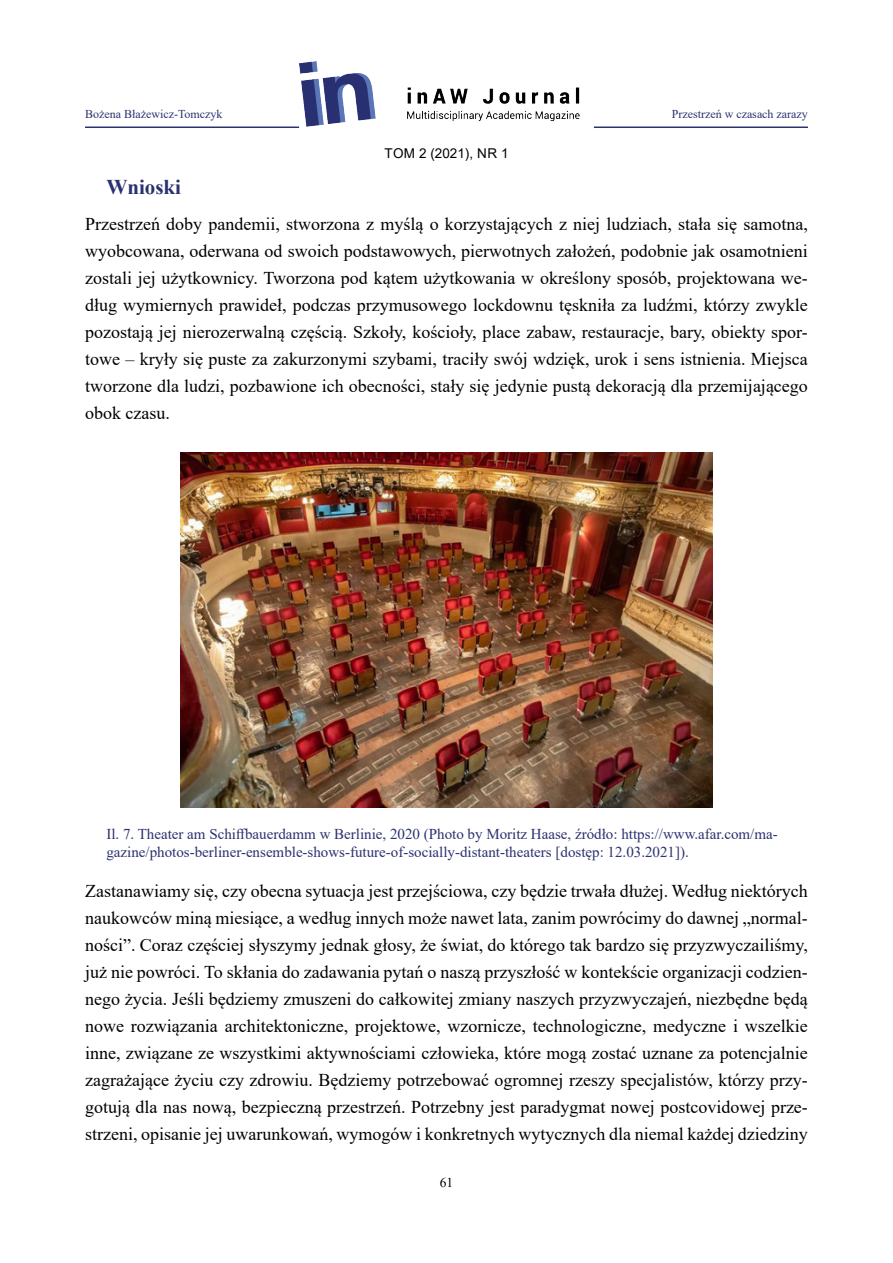
<style>
.page{position:relative;width:893px;height:1263px;background:#fff}
.page>*{position:absolute;margin:0;border:0;box-sizing:border-box;transform-origin:0 0}
.t1{font:700 21px "Times New Roman";color:#2b316f}
.t2{font:18px/27px "Times New Roman";color:#000;text-align:justify}
.t3{font:15px/18.8px "Times New Roman";color:#2b316f}
.t4{font:13.5px "Arial";letter-spacing:.01em;color:#000}
.t5{font:13.5px "Times New Roman";color:#000}
.t6{font:12px "Times New Roman";color:#2b316f}
</style>
<div class="page">
<img style="left:299px;top:61px;width:281px;height:66px">
<hr style="left:85px;top:126px;width:214px;height:2px;background:#2b316f">
<hr style="left:594px;top:126px;width:214px;height:2px;background:#2b316f">
<img style="left:181px;top:453px;width:531px;height:354px">
<p class="t6" style="left:85px;top:106px;width:139px">Bożena Błażewicz-Tomczyk</p>
<p class="t6" style="left:672px;top:106px;width:138px">Przestrzeń w czasach zarazy</p>
<p class="t4" style="left:384px;top:144px;width:126px">TOM 2 (2021), NR 1</p>
<p class="t1" style="left:106px;top:172px;width:76px">Wnioski</p>
<p class="t2" style="left:85px;top:210px;width:724px">Przestrzeń doby pandemii, stworzona z myślą o korzystających z niej ludziach, stała się samotna, wyobcowana, oderwana od swoich podstawowych, pierwotnych założeń, podobnie jak osamotnieni zostali jej użytkownicy. Tworzona pod kątem użytkowania w określony sposób, projektowana we&shy;dług wymiernych prawideł, podczas przymusowego lockdownu tęskniła za ludźmi, którzy zwykle pozostają jej nierozerwalną częścią. Szkoły, kościoły, place zabaw, restauracje, bary, obiekty spor&shy;towe – kryły się puste za zakurzonymi szybami, traciły swój wdzięk, urok i sens istnienia. Miejsca tworzone dla ludzi, pozbawione ich obecności, stały się jedynie pustą dekoracją dla przemijającego obok czasu.</p>
<p class="t3" style="left:106px;top:824px;width:673px">Il. 7. Theater am Schiffbauerdamm w Berlinie, 2020 (Photo by Moritz Haase, źródło: https://www.afar.com/ma&shy;gazine/photos-berliner-ensemble-shows-future-of-socially-distant-theaters [dostęp: 12.03.2021]).</p>
<p class="t2" style="left:85px;top:877px;width:724px">Zastanawiamy się, czy obecna sytuacja jest przejściowa, czy będzie trwała dłużej. Według niektórych naukowców miną miesiące, a według innych może nawet lata, zanim powrócimy do dawnej „normal&shy;ności”. Coraz częściej słyszymy jednak głosy, że świat, do którego tak bardzo się przyzwyczailiśmy, już nie powróci. To skłania do zadawania pytań o naszą przyszłość w kontekście organizacji codzien&shy;nego życia. Jeśli będziemy zmuszeni do całkowitej zmiany naszych przyzwyczajeń, niezbędne będą nowe rozwiązania architektoniczne, projektowe, wzornicze, technologiczne, medyczne i wszelkie inne, związane ze wszystkimi aktywnościami człowieka, które mogą zostać uznane za potencjalnie zagrażające życiu czy zdrowiu. Będziemy potrzebować ogromnej rzeszy specjalistów, którzy przy&shy;gotują dla nas nową, bezpieczną przestrzeń. Potrzebny jest paradygmat nowej postcovidowej prze&shy;strzeni, opisanie jej uwarunkowań, wymogów i konkretnych wytycznych dla niemal każdej dziedziny</p>
<p class="t5" style="left:440px;top:1173px;width:15px">61</p>
</div>
